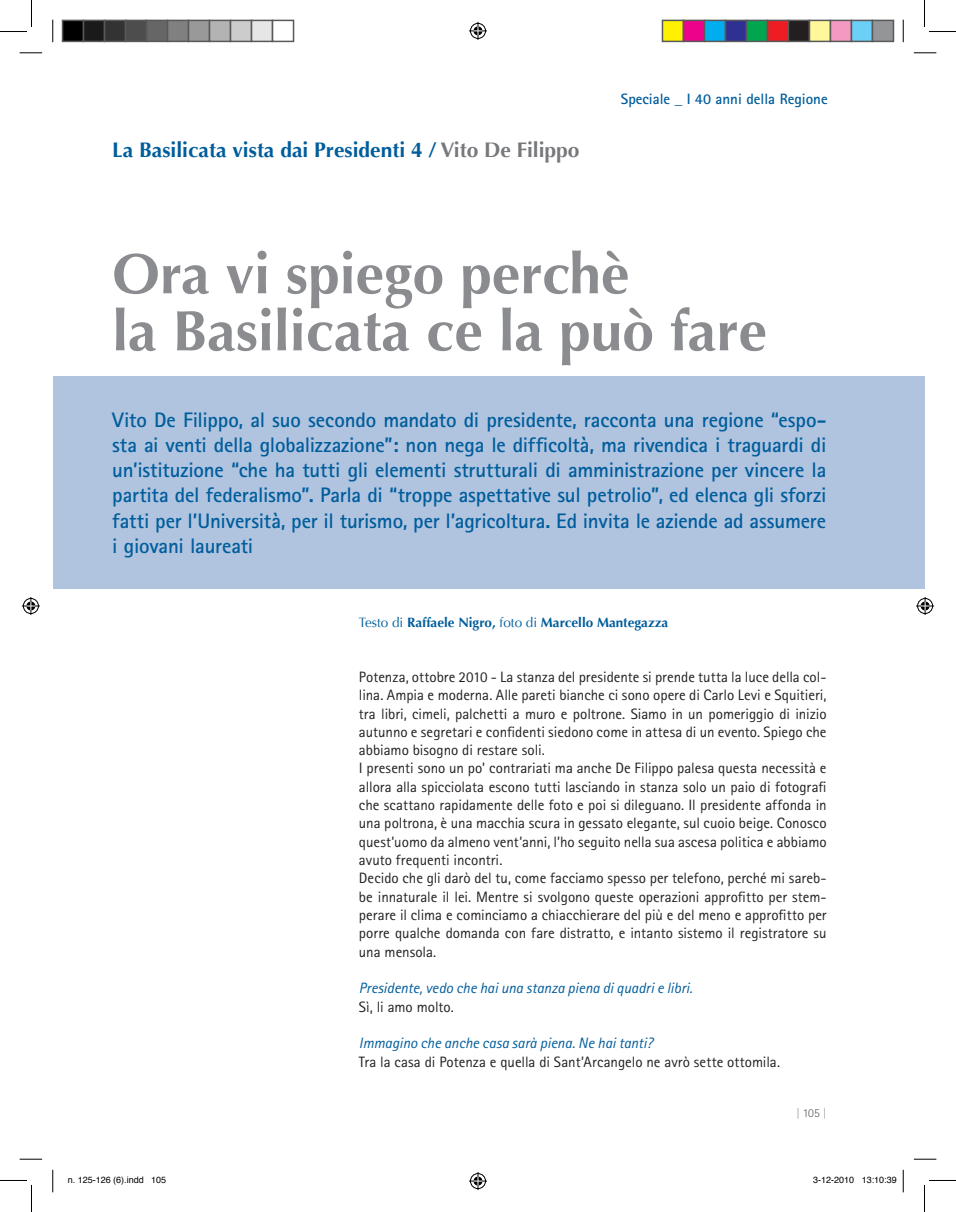
<style>
.page{position:relative;width:956px;height:1212px;background:#fff}
.page>*{position:absolute;margin:0;border:0;box-sizing:border-box;transform-origin:0 0}
.t1{font:700 57px/57px "Optima";color:#8a8c8f}
.t2{font:700 21px/25.2px "Rotis Sans Serif";letter-spacing:-.01em;color:#005d9c;text-align:justify}
.t3{font:700 21px "Optima";color:#005d9c}
.t4{font:15px/18.3px "Rotis Sans Serif";color:#231f20}
.t5{font:italic 15px/18.3px "Rotis Sans Serif";color:#005d9c}
.t6{font:700 15px "Rotis Sans Serif";color:#005d9c}
.t7{font:700 13.5px "Optima";color:#005d9c}
.t8{font:300 12px "Rotis Sans Serif";color:#57585a}
.t9{font:9px "Helvetica";color:#000}
.s1{color:#76787b}
.s2{font-weight:400}
.s3{font-style:normal;color:#231f20}
.s4{font-style:italic;color:#005d9c}
.s5{color:#8a8c8f}
</style>
<div class="page">
<div style="left:53px;top:376px;width:871px;height:213px;background:#b1c4df"></div>
<svg style="left:20px;top:52px;width:22px;height:2px"></svg>
<svg style="left:914px;top:52px;width:22px;height:2px"></svg>
<svg style="left:20px;top:1158px;width:22px;height:1px"></svg>
<svg style="left:914px;top:1158px;width:22px;height:1px"></svg>
<svg style="left:52px;top:20px;width:2px;height:22px"></svg>
<svg style="left:52px;top:1169px;width:2px;height:22px"></svg>
<svg style="left:903px;top:20px;width:1px;height:22px"></svg>
<svg style="left:903px;top:1169px;width:1px;height:22px"></svg>
<svg style="left:0;top:0;width:32px;height:32px"></svg>
<svg style="left:0;top:1180px;width:32px;height:31px"></svg>
<svg style="left:924px;top:0;width:32px;height:32px"></svg>
<svg style="left:924px;top:1180px;width:32px;height:31px"></svg>
<svg style="left:469px;top:22px;width:18px;height:18px"></svg>
<svg style="left:469px;top:1172px;width:18px;height:17px"></svg>
<svg style="left:22px;top:597px;width:18px;height:18px"></svg>
<svg style="left:916px;top:597px;width:18px;height:18px"></svg>
<div style="left:63px;top:20px;width:21px;height:21px;background:#000"></div>
<div style="left:62px;top:20px;width:22px;height:22px;border:2px solid #595959"></div>
<div style="left:84px;top:20px;width:21px;height:21px;background:#1a1a1a"></div>
<div style="left:83px;top:20px;width:22px;height:22px;border:2px solid #595959"></div>
<div style="left:105px;top:20px;width:21px;height:21px;background:#333"></div>
<div style="left:104px;top:20px;width:22px;height:22px;border:2px solid #595959"></div>
<div style="left:126px;top:20px;width:21px;height:21px;background:#4d4d4d"></div>
<div style="left:125px;top:20px;width:22px;height:22px;border:2px solid #595959"></div>
<div style="left:147px;top:20px;width:21px;height:21px;background:#666"></div>
<div style="left:146px;top:20px;width:22px;height:22px;border:2px solid #595959"></div>
<div style="left:168px;top:20px;width:21px;height:21px;background:#808080"></div>
<div style="left:167px;top:20px;width:22px;height:22px;border:2px solid #595959"></div>
<div style="left:189px;top:20px;width:21px;height:21px;background:#999"></div>
<div style="left:188px;top:20px;width:22px;height:22px;border:2px solid #595959"></div>
<div style="left:210px;top:20px;width:21px;height:21px;background:#b3b3b3"></div>
<div style="left:209px;top:20px;width:22px;height:22px;border:2px solid #595959"></div>
<div style="left:231px;top:20px;width:21px;height:21px;background:#ccc"></div>
<div style="left:230px;top:20px;width:22px;height:22px;border:2px solid #595959"></div>
<div style="left:252px;top:20px;width:21px;height:21px;background:#e6e6e6"></div>
<div style="left:251px;top:20px;width:22px;height:22px;border:2px solid #595959"></div>
<div style="left:272px;top:20px;width:22px;height:22px;border:2px solid #595959"></div>
<div style="left:662px;top:20px;width:21px;height:21px;background:#fff101"></div>
<div style="left:662px;top:20px;width:22px;height:22px;border:2px solid #595959"></div>
<div style="left:683px;top:20px;width:21px;height:21px;background:#ed028c"></div>
<div style="left:683px;top:20px;width:22px;height:22px;border:2px solid #595959"></div>
<div style="left:704px;top:20px;width:21px;height:21px;background:#00aeef"></div>
<div style="left:704px;top:20px;width:22px;height:22px;border:2px solid #595959"></div>
<div style="left:725px;top:20px;width:21px;height:21px;background:#2e3092"></div>
<div style="left:725px;top:20px;width:22px;height:22px;border:2px solid #595959"></div>
<div style="left:746px;top:20px;width:21px;height:21px;background:#00a54f"></div>
<div style="left:746px;top:20px;width:22px;height:22px;border:2px solid #595959"></div>
<div style="left:767px;top:20px;width:21px;height:21px;background:#ee1d23"></div>
<div style="left:767px;top:20px;width:22px;height:22px;border:2px solid #595959"></div>
<div style="left:788px;top:20px;width:21px;height:21px;background:#231f20"></div>
<div style="left:788px;top:20px;width:22px;height:22px;border:2px solid #595959"></div>
<div style="left:809px;top:20px;width:21px;height:21px;background:#fff79a"></div>
<div style="left:809px;top:20px;width:22px;height:22px;border:2px solid #595959"></div>
<div style="left:830px;top:20px;width:21px;height:21px;background:#f499c2"></div>
<div style="left:830px;top:20px;width:22px;height:22px;border:2px solid #595959"></div>
<div style="left:851px;top:20px;width:21px;height:21px;background:#6bcff6"></div>
<div style="left:851px;top:20px;width:22px;height:22px;border:2px solid #595959"></div>
<div style="left:872px;top:20px;width:21px;height:21px;background:#939598"></div>
<div style="left:872px;top:20px;width:22px;height:22px;border:2px solid #595959"></div>
<p class="t3" style="left:112px;top:138px;width:469px">La Basilicata vista dai Presidenti 4 / <span class="s1">Vito De Filippo</span></p>
<p class="t6" style="left:621px;top:89px;width:208px">Speciale _ I 40 anni della Regione</p>
<p class="t1" style="left:112px;top:246px;width:656px">Ora vi spiego perchè<br>la Basilicata ce la può fare</p>
<p class="t2" style="left:112px;top:406px;width:716px">Vito De Filippo, al suo secondo mandato di presidente, racconta una regione “espo&shy;sta ai venti della globalizzazione”: non nega le difficoltà, ma rivendica i traguardi di un’istituzione “che ha tutti gli elementi strutturali di amministrazione per vincere la partita del federalismo”. Parla di “troppe aspettative sul petrolio”, ed elenca gli sforzi fatti per l’Università, per il turismo, per l’agricoltura. Ed invita le aziende ad assumere i giovani laureati</p>
<p class="t7" style="left:359px;top:614px;width:311px"><span class="s2">Testo di</span> Raffaele Nigro, <span class="s2">foto di</span> Marcello Mantegazza</p>
<p class="t4" style="left:359px;top:667px;width:469px">Potenza, ottobre 2010 - La stanza del presidente si prende tutta la luce della col&shy;lina. Ampia e moderna. Alle pareti bianche ci sono opere di Carlo Levi e Squitieri, tra libri, cimeli, palchetti a muro e poltrone. Siamo in un pomeriggio di inizio autunno e segretari e confidenti siedono come in attesa di un evento. Spiego che abbiamo bisogno di restare soli.<br>I presenti sono un po’ contrariati ma anche De Filippo palesa questa necessità e allora alla spicciolata escono tutti lasciando in stanza solo un paio di fotografi che scattano rapidamente delle foto e poi si dileguano. Il presidente affonda in una poltrona, è una macchia scura in gessato elegante, sul cuoio beige. Conosco quest’uomo da almeno vent’anni, l’ho seguito nella sua ascesa politica e abbiamo avuto frequenti incontri.<br>Decido che gli darò del tu, come facciamo spesso per telefono, perché mi sareb&shy;be innaturale il lei. Mentre si svolgono queste operazioni approfitto per stem&shy;perare il clima e cominciamo a chiacchierare del più e del meno e approfitto per porre qualche domanda con fare distratto, e intanto sistemo il registratore su una mensola.</p>
<p class="t5" style="left:359px;top:978px;width:335px">Presidente, vedo che hai una stanza piena di quadri e libri.<br><span class="s3">Sì, li amo molto.</span></p>
<p class="t4" style="left:359px;top:1033px;width:423px"><span class="s4">Immagino che anche casa sarà piena. Ne hai tanti?<br></span>Tra la casa di Potenza e quella di Sant’Arcangelo ne avrò sette ottomila.</p>
<p class="t8" style="left:796px;top:1105px;width:32px"><span class="s5">|</span> 105 <span class="s5">|</span></p>
<p class="t9" style="left:68px;top:1173px;width:100px">n. 125-126 (6).indd 105</p>
<p class="t9" style="left:813px;top:1173px;width:85px">3-12-2010 13:10:39</p>
</div>
